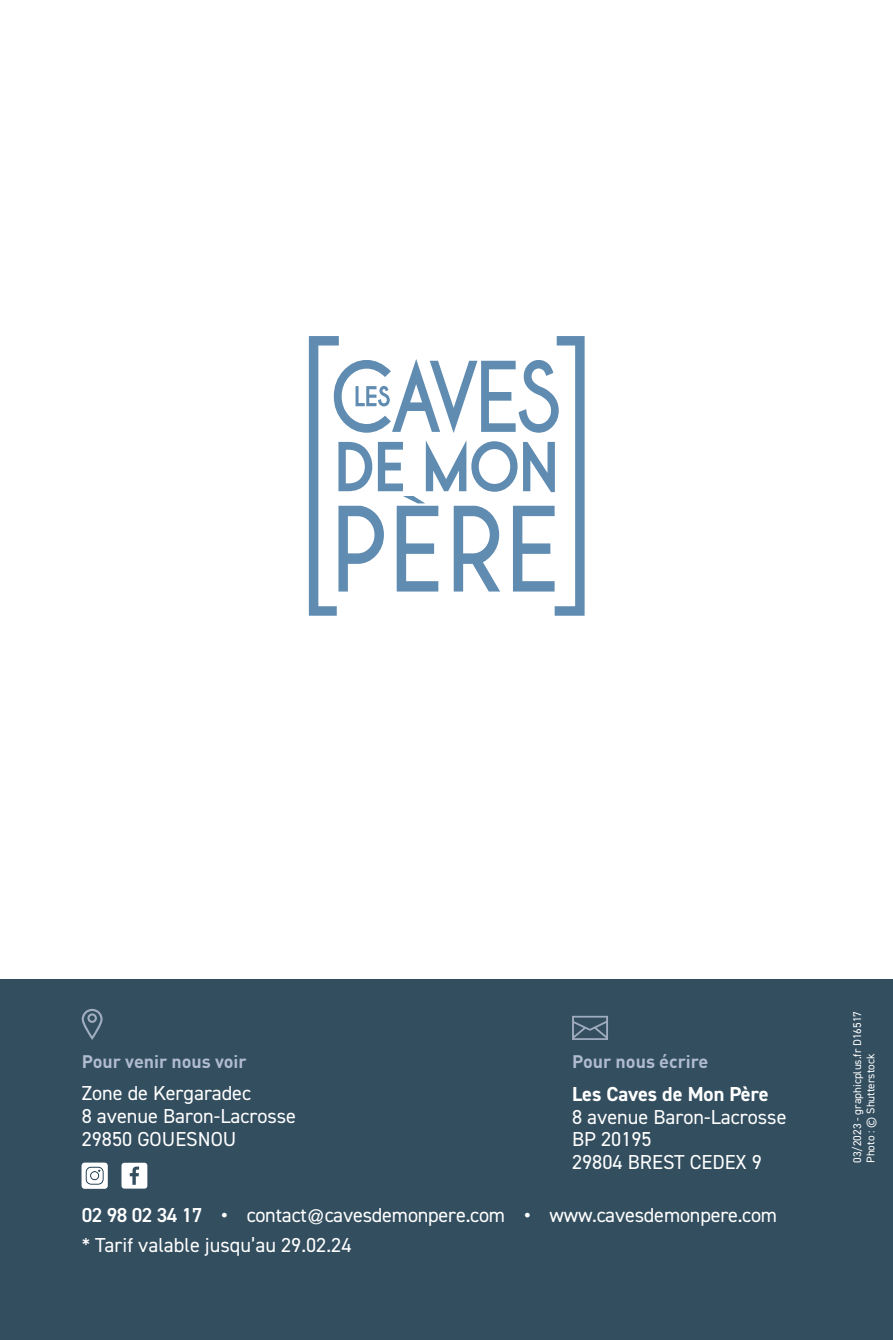
<style>
.page{position:relative;width:893px;height:1340px;background:#fff}
.page>*{position:absolute;margin:0;border:0;box-sizing:border-box;transform-origin:0 0}
.t1{font:20.25px/22.5px "DIN2014";color:#fff}
.t2{font:700 20.25px "DIN2014";color:#fff}
.t3{font:700 18px "DIN Pro";color:#b0bbd0}
.t4{font:11.25px/13.5px "DIN2014";color:#fff}
.s1{font-weight:600}
.s2{font-weight:700}
.s3{font-family:"Helvetica Neue"}
</style>
<div class="page">
<div style="left:0;top:979px;width:893px;height:360px;background:#334e5f"></div>
<svg style="left:309px;top:336px;width:276px;height:279px"></svg>
<svg style="left:82px;top:1008px;width:21px;height:31px"></svg>
<svg style="left:572px;top:1015px;width:36px;height:24px"></svg>
<svg style="left:121px;top:1162px;width:26px;height:26px"></svg>
<svg style="left:82px;top:1162px;width:26px;height:26px"></svg>
<p class="t3" style="left:82px;top:1050px;width:166px">Pour venir nous voir</p>
<p class="t3" style="left:572px;top:1051px;width:138px">Pour nous écrire</p>
<p class="t1" style="left:82px;top:1082px;width:216px">Zone de Kergaradec<br>8 avenue Baron-Lacrosse<br>29850 GOUESNOU</p>
<p class="t2" style="left:572px;top:1082px;width:198px">Les Caves de Mon Père</p>
<p class="t1" style="left:572px;top:1105px;width:216px">8 avenue Baron-Lacrosse<br>BP 20195<br>29804 BREST CEDEX 9</p>
<p class="t1" style="left:82px;top:1203px;width:697px"><span class="s1">02 98 02 34 17</span> <span class="s2">•</span> contact<span class="s3">@</span>cavesdemonpere.com <span class="s2">•</span> www.cavesdemonpere.com</p>
<p class="t1" style="left:82px;top:1233px;width:271px">* Tarif valable jusqu’au 29.02.24</p>
<p class="t4" style="left:850px;top:1163px;width:153px;rotate:-90deg">03/2023 - graphicplus.fr D16517<br>Photo : © Shutterstock</p>
</div>
